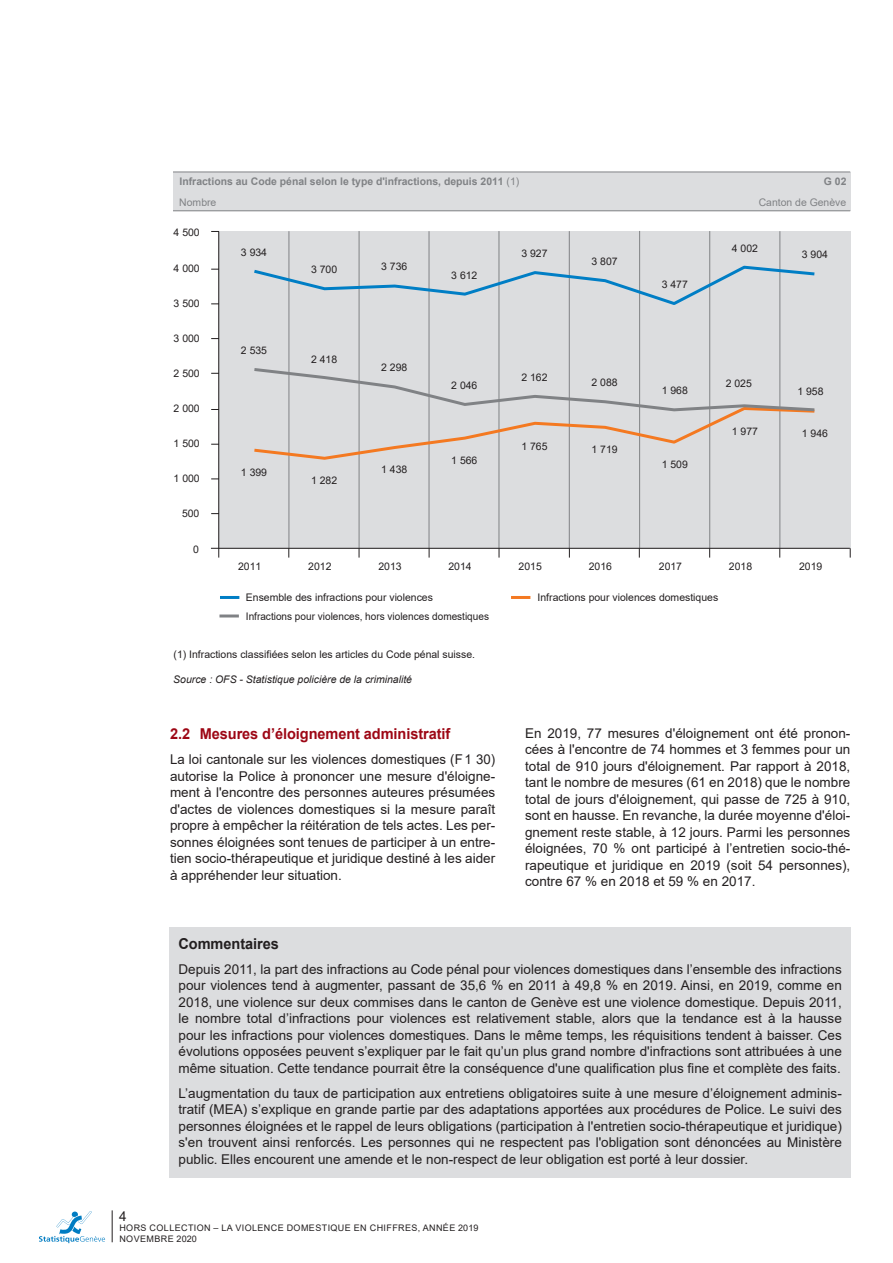
<style>
.page{position:relative;width:893px;height:1263px;background:#fff}
.page>*{position:absolute;margin:0;border:0;box-sizing:border-box;transform-origin:0 0}
.t1{font:700 15px "Arial";letter-spacing:-.005em;color:#9d0715}
.t2{font:700 15px "Arial";letter-spacing:-.005em;color:#231f20}
.t3{font:13.5px/16.5px "Arial";color:#231f20;text-align:justify}
.t4{font:10.5px "Arial";color:#231f20}
.t5{font:700 10.5px "Arial";color:#808285}
.t6{font:10.5px "Arial";color:#231f20;scale:.96 1}
.t7{font:italic 10.5px "Arial";color:#231f20}
.t8{font:10.5px "Arial";color:#808285}
.t9{font:9px/10.5px "Arial";letter-spacing:.045em;color:#231f20}
.s1{font-weight:400}
</style>
<div class="page">
<svg style="left:39px;top:1211px;width:66px;height:32px"></svg>
<hr style="left:112px;top:1210px;width:1px;height:32px;background:#231f20">
<div style="left:169px;top:927px;width:681px;height:251px;background:#dcdddf"></div>
<div style="left:173px;top:172px;width:677px;height:39px;background:#dcdddf"></div>
<hr style="left:173px;top:172px;width:677px;height:1px;background:#808285">
<hr style="left:173px;top:211px;width:677px;height:1px;background:#808285">
<div style="left:218px;top:231px;width:633px;height:317px;background:#dcdddf"></div>
<hr style="left:220px;top:596px;width:19px;height:3px;background:#007ec5">
<hr style="left:511px;top:596px;width:19px;height:3px;background:#f47921">
<hr style="left:219px;top:614px;width:20px;height:3px;background:#808285">
<hr style="left:780px;top:231px;width:1px;height:317px;background:#808285">
<hr style="left:709px;top:231px;width:1px;height:317px;background:#808285">
<hr style="left:639px;top:231px;width:1px;height:317px;background:#808285">
<hr style="left:569px;top:231px;width:1px;height:317px;background:#808285">
<hr style="left:499px;top:231px;width:1px;height:317px;background:#808285">
<hr style="left:429px;top:231px;width:1px;height:317px;background:#808285">
<hr style="left:359px;top:231px;width:1px;height:317px;background:#808285">
<hr style="left:289px;top:231px;width:1px;height:317px;background:#808285">
<svg style="left:254px;top:264px;width:561px;height:43px"></svg>
<svg style="left:254px;top:366px;width:561px;height:95px"></svg>
<hr style="left:211px;top:548px;width:639px;height:1px;background:#231f20">
<hr style="left:218px;top:232px;width:1px;height:326px;background:#231f20">
<p class="t5" style="left:180px;top:174px;width:341px">Infractions au Code pénal selon le type d'infractions, depuis 2011 <span class="s1">(1)</span></p>
<p class="t5" style="left:824px;top:174px;width:24px">G 02</p>
<p class="t8" style="left:179px;top:195px;width:39px">Nombre</p>
<p class="t8" style="left:759px;top:195px;width:89px">Canton de Genève</p>
<p class="t4" style="left:174px;top:225px;width:28px">4 500</p>
<p class="t4" style="left:174px;top:261px;width:28px">4 000</p>
<p class="t4" style="left:174px;top:296px;width:28px">3 500</p>
<p class="t4" style="left:174px;top:331px;width:28px">3 000</p>
<p class="t4" style="left:174px;top:366px;width:28px">2 500</p>
<p class="t4" style="left:174px;top:401px;width:28px">2 000</p>
<p class="t4" style="left:174px;top:436px;width:28px">1 500</p>
<p class="t4" style="left:174px;top:471px;width:28px">1 000</p>
<p class="t4" style="left:182px;top:507px;width:19px">500</p>
<p class="t4" style="left:193px;top:542px;width:7px">0</p>
<p class="t4" style="left:241px;top:245px;width:28px">3 934</p>
<p class="t4" style="left:241px;top:343px;width:28px">2 535</p>
<p class="t4" style="left:241px;top:465px;width:28px">1 399</p>
<p class="t4" style="left:311px;top:262px;width:28px">3 700</p>
<p class="t4" style="left:381px;top:259px;width:28px">3 736</p>
<p class="t4" style="left:311px;top:352px;width:28px">2 418</p>
<p class="t4" style="left:311px;top:473px;width:28px">1 282</p>
<p class="t4" style="left:381px;top:360px;width:28px">2 298</p>
<p class="t4" style="left:381px;top:462px;width:28px">1 438</p>
<p class="t4" style="left:451px;top:268px;width:28px">3 612</p>
<p class="t4" style="left:451px;top:378px;width:28px">2 046</p>
<p class="t4" style="left:451px;top:453px;width:28px">1 566</p>
<p class="t4" style="left:521px;top:246px;width:28px">3 927</p>
<p class="t4" style="left:521px;top:370px;width:28px">2 162</p>
<p class="t4" style="left:592px;top:254px;width:28px">3 807</p>
<p class="t4" style="left:592px;top:375px;width:28px">2 088</p>
<p class="t4" style="left:521px;top:439px;width:28px">1 765</p>
<p class="t4" style="left:592px;top:442px;width:28px">1 719</p>
<p class="t4" style="left:662px;top:277px;width:28px">3 477</p>
<p class="t4" style="left:662px;top:383px;width:28px">1 968</p>
<p class="t4" style="left:662px;top:457px;width:28px">1 509</p>
<p class="t4" style="left:732px;top:241px;width:28px">4 002</p>
<p class="t4" style="left:802px;top:247px;width:28px">3 904</p>
<p class="t4" style="left:726px;top:376px;width:28px">2 025</p>
<p class="t4" style="left:797px;top:384px;width:28px">1 958</p>
<p class="t4" style="left:732px;top:424px;width:28px">1 977</p>
<p class="t4" style="left:802px;top:426px;width:28px">1 946</p>
<p class="t4" style="left:238px;top:559px;width:25px">2011</p>
<p class="t4" style="left:308px;top:559px;width:25px">2012</p>
<p class="t4" style="left:378px;top:559px;width:25px">2013</p>
<p class="t4" style="left:448px;top:559px;width:25px">2014</p>
<p class="t4" style="left:519px;top:559px;width:25px">2015</p>
<p class="t4" style="left:589px;top:559px;width:25px">2016</p>
<p class="t4" style="left:659px;top:559px;width:25px">2017</p>
<p class="t4" style="left:729px;top:559px;width:25px">2018</p>
<p class="t4" style="left:799px;top:559px;width:25px">2019</p>
<p class="t4" style="left:246px;top:590px;width:189px">Ensemble des infractions pour violences</p>
<p class="t4" style="left:538px;top:590px;width:182px">Infractions pour violences domestiques</p>
<p class="t6" style="left:246px;top:609px;width:255px">Infractions pour violences, hors violences domestiques</p>
<p class="t4" style="left:174px;top:647px;width:303px">(1) Infractions classifiées selon les articles du Code pénal suisse.</p>
<p class="t7" style="left:173px;top:672px;width:240px">Source : OFS - Statistique policière de la criminalité</p>
<p class="t1" style="left:170px;top:723px;width:282px">2.2 Mesures d’éloignement administratif</p>
<p class="t3" style="left:170px;top:751px;width:327px">La loi cantonale sur les violences domestiques (F 1 30) autorise la Police à prononcer une mesure d'éloigne&shy;ment à l'encontre des personnes auteures présumées d'actes de violences domestiques si la mesure paraît propre à empêcher la réitération de tels actes. Les per&shy;sonnes éloignées sont tenues de participer à un entre&shy;tien socio-thérapeutique et juridique destiné à les aider à appréhender leur situation.</p>
<p class="t3" style="left:525px;top:725px;width:327px">En 2019, 77 mesures d'éloignement ont été pronon&shy;cées à l'encontre de 74 hommes et 3 femmes pour un total de 910 jours d'éloignement. Par rapport à 2018, tant le nombre de mesures (61 en 2018) que le nombre total de jours d'éloignement, qui passe de 725 à 910, sont en hausse. En revanche, la durée moyenne d'éloi&shy;gnement reste stable, à 12 jours. Parmi les personnes éloignées, 70 % ont participé à l’entretien socio-thé&shy;rapeutique et juridique en 2019 (soit 54 personnes), contre 67 % en 2018 et 59 % en 2017.</p>
<p class="t2" style="left:179px;top:933px;width:102px">Commentaires</p>
<p class="t3" style="left:179px;top:961px;width:665px">Depuis 2011, la part des infractions au Code pénal pour violences domestiques dans l’ensemble des infractions pour violences tend à augmenter, passant de 35,6 % en 2011 à 49,8 % en 2019. Ainsi, en 2019, comme en 2018, une violence sur deux commises dans le canton de Genève est une violence domestique. Depuis 2011, le nombre total d’infractions pour violences est relativement stable, alors que la tendance est à la hausse pour les infractions pour violences domestiques. Dans le même temps, les réquisitions tendent à baisser. Ces évolutions opposées peuvent s’expliquer par le fait qu’un plus grand nombre d'infractions sont attribuées à une même situation. Cette tendance pourrait être la conséquence d'une qualification plus fine et complète des faits.</p>
<p class="t3" style="left:179px;top:1085px;width:665px">L’augmentation du taux de participation aux entretiens obligatoires suite à une mesure d’éloignement adminis&shy;tratif (MEA) s’explique en grande partie par des adaptations apportées aux procédures de Police. Le suivi des personnes éloignées et le rappel de leurs obligations (participation à l'entretien socio-thérapeutique et juridique) s'en trouvent ainsi renforcés. Les personnes qui ne respectent pas l'obligation sont dénoncées au Ministère public. Elles encourent une amende et le non-respect de leur obligation est porté à leur dossier.</p>
<p class="t3" style="left:119px;top:1207px;width:9px">4</p>
<p class="t9" style="left:119px;top:1223px;width:361px">HORS COLLECTION – LA VIOLENCE DOMESTIQUE EN CHIFFRES, ANNÉE 2019<br>NOVEMBRE 2020</p>
</div>
